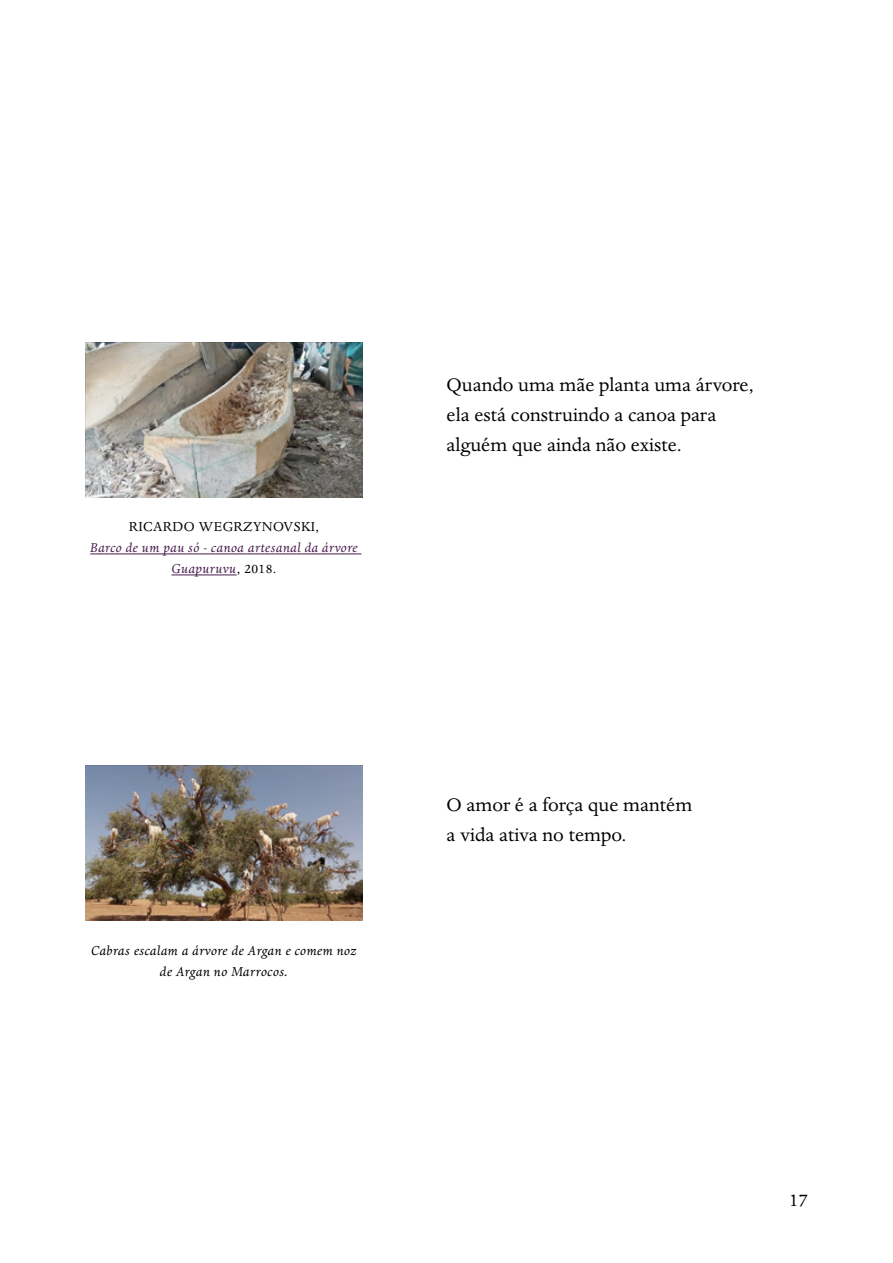
<style>
.page{position:relative;width:893px;height:1263px;background:#fff}
.page>*{position:absolute;margin:0;border:0;box-sizing:border-box;transform-origin:0 0}
.t1{font:21px/30px "Dante";color:#000}
.t2{font:italic 15px/21px "Dante";letter-spacing:.025em;color:#000;text-align:center}
.t3{font:italic 15px/21px "Dante";letter-spacing:.025em;color:#491c4e;text-align:center}
.t4{font:15px "Dante";letter-spacing:.025em;color:#000}
.s1{font-style:normal;color:#000}
</style>
<div class="page">
<img style="left:85px;top:342px;width:278px;height:156px">
<hr style="left:90px;top:553px;width:271px;height:1px;background:#491c4e">
<hr style="left:171px;top:574px;width:66px;height:1px;background:#491c4e">
<img style="left:85px;top:765px;width:278px;height:156px">
<p class="t4" style="left:129px;top:519px;width:192px">RICARDO WEGRZYNOVSKI,</p>
<p class="t3" style="left:90px;top:538px;width:269px">Barco de um pau só - canoa artesanal da árvore<br>Guapuruvu<span class="s1">, 2018.</span></p>
<p class="t2" style="left:91px;top:940px;width:267px">Cabras escalam a árvore de Argan e comem noz de Argan no Marrocos.</p>
<p class="t1" style="left:446px;top:370px;width:309px">Quando uma mãe planta uma árvore, ela está construindo a canoa para alguém que ainda não existe.</p>
<p class="t1" style="left:446px;top:790px;width:247px">O amor é a força que mantém a vida ativa no tempo.</p>
<p class="t1" style="left:789px;top:1185px;width:20px">17</p>
</div>
